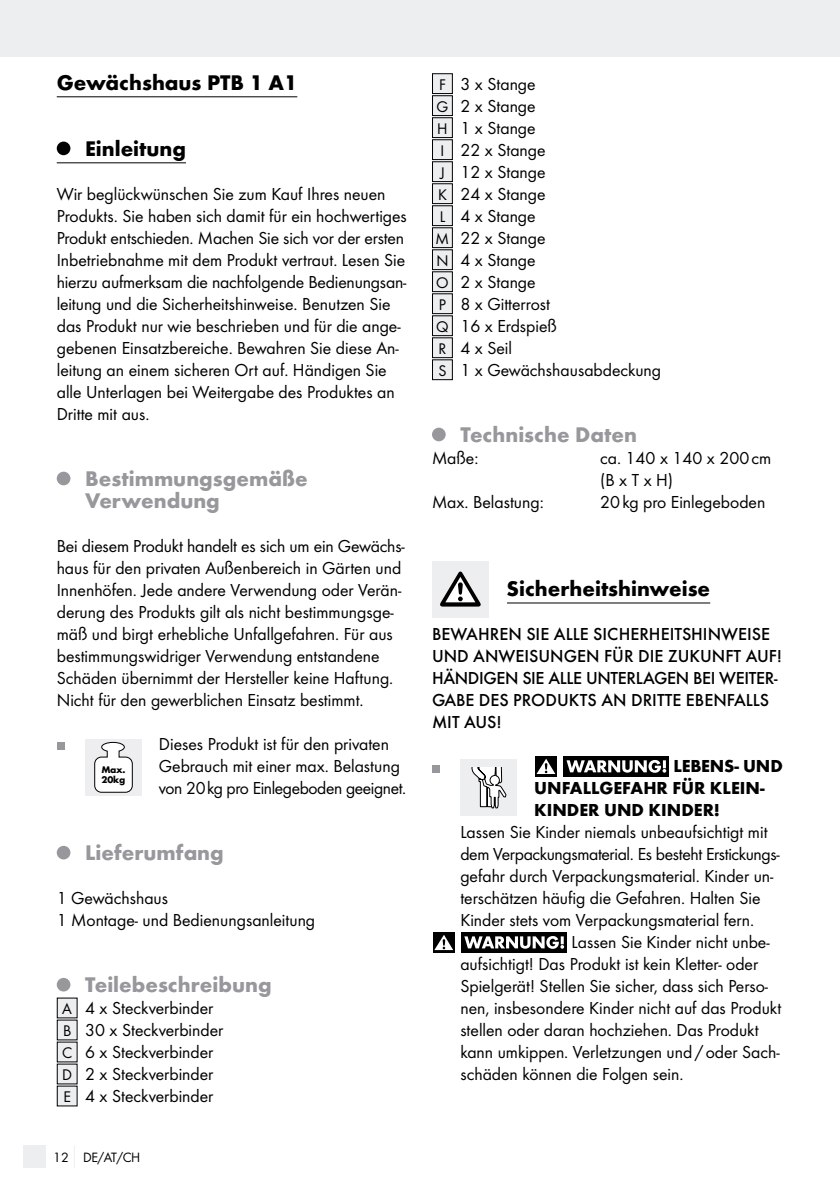
<style>
.page{position:relative;width:840px;height:1191px;background:#fff}
.page>*{position:absolute;margin:0;border:0;box-sizing:border-box;transform-origin:0 0}
.t1{font:700 22px/22px "Futura";color:#97979c}
.t2{font:700 22px "Futura";color:#000}
.t3{font:18px/22px "Futura Boo";color:#000}
.t4{font:500 18px/22px "Futura";color:#000}
.t5{font:700 18px/22px "Futura";color:#000}
.t6{font:18px "Futura Boo";letter-spacing:-.02em;color:#000}
.t7{font:14px "Futura Boo";letter-spacing:-.03em;color:#000}
.t8{font:700 10px/10px "Futura";letter-spacing:-.025em;color:#000}
.s1{font-size:16px}
</style>
<div class="page">
<div style="left:0;top:0;width:839px;height:57px;background:#eceeef"></div>
<div style="left:23px;top:1145px;width:22px;height:23px;background:#eceeef"></div>
<svg style="left:74px;top:1146px;width:1px;height:22px"></svg>
<hr style="left:57px;top:96px;width:240px;height:1px;background:#000">
<hr style="left:57px;top:162px;width:129px;height:1px;background:#000">
<div style="left:57px;top:142px;width:13px;height:13px;background:#000;border-radius:50%"></div>
<div style="left:57px;top:472px;width:13px;height:13px;background:#97979c;border-radius:50%"></div>
<div style="left:57px;top:742px;width:7px;height:8px;background:#97979c"></div>
<div style="left:85px;top:739px;width:57px;height:56px;background:#eceeef"></div>
<svg style="left:94px;top:742px;width:39px;height:51px"></svg>
<div style="left:57px;top:846px;width:13px;height:13px;background:#97979c;border-radius:50%"></div>
<div style="left:57px;top:978px;width:13px;height:13px;background:#97979c;border-radius:50%"></div>
<div style="left:57px;top:998px;width:20px;height:20px;background:#eceeef"></div>
<div style="left:57px;top:1020px;width:20px;height:20px;background:#eceeef"></div>
<div style="left:57px;top:1042px;width:20px;height:20px;background:#eceeef"></div>
<div style="left:57px;top:1064px;width:20px;height:20px;background:#eceeef"></div>
<div style="left:57px;top:1086px;width:20px;height:20px;background:#eceeef"></div>
<hr style="left:432px;top:602px;width:277px;height:1px;background:#000">
<div style="left:432px;top:74px;width:20px;height:20px;background:#eceeef"></div>
<div style="left:432px;top:73px;width:20px;height:21px;border:1px solid #000"></div>
<div style="left:432px;top:96px;width:20px;height:20px;background:#eceeef"></div>
<div style="left:432px;top:95px;width:20px;height:21px;border:1px solid #000"></div>
<div style="left:432px;top:118px;width:20px;height:20px;background:#eceeef"></div>
<div style="left:432px;top:117px;width:20px;height:21px;border:1px solid #000"></div>
<div style="left:432px;top:140px;width:20px;height:20px;background:#eceeef"></div>
<div style="left:432px;top:139px;width:20px;height:21px;border:1px solid #000"></div>
<div style="left:432px;top:162px;width:20px;height:20px;background:#eceeef"></div>
<div style="left:432px;top:161px;width:20px;height:21px;border:1px solid #000"></div>
<div style="left:432px;top:184px;width:20px;height:20px;background:#eceeef"></div>
<div style="left:432px;top:183px;width:20px;height:21px;border:1px solid #000"></div>
<div style="left:432px;top:206px;width:20px;height:20px;background:#eceeef"></div>
<div style="left:432px;top:205px;width:20px;height:21px;border:1px solid #000"></div>
<div style="left:432px;top:228px;width:20px;height:20px;background:#eceeef"></div>
<div style="left:432px;top:227px;width:20px;height:21px;border:1px solid #000"></div>
<div style="left:432px;top:250px;width:20px;height:20px;background:#eceeef"></div>
<div style="left:432px;top:249px;width:20px;height:21px;border:1px solid #000"></div>
<div style="left:432px;top:272px;width:20px;height:20px;background:#eceeef"></div>
<div style="left:432px;top:271px;width:20px;height:21px;border:1px solid #000"></div>
<div style="left:432px;top:294px;width:20px;height:20px;background:#eceeef"></div>
<div style="left:432px;top:293px;width:20px;height:21px;border:1px solid #000"></div>
<div style="left:432px;top:316px;width:20px;height:20px;background:#eceeef"></div>
<div style="left:432px;top:315px;width:20px;height:21px;border:1px solid #000"></div>
<div style="left:432px;top:338px;width:20px;height:20px;background:#eceeef"></div>
<div style="left:432px;top:337px;width:20px;height:21px;border:1px solid #000"></div>
<div style="left:432px;top:360px;width:20px;height:20px;background:#eceeef"></div>
<div style="left:432px;top:359px;width:20px;height:21px;border:1px solid #000"></div>
<div style="left:432px;top:428px;width:13px;height:13px;background:#97979c;border-radius:50%"></div>
<div style="left:488px;top:561px;width:18px;height:56px;background:#fff"></div>
<div style="left:432px;top:561px;width:56px;height:56px;background:#eceeef"></div>
<svg style="left:440px;top:571px;width:40px;height:35px"></svg>
<div style="left:432px;top:764px;width:7px;height:8px;background:#97979c"></div>
<div style="left:460px;top:759px;width:57px;height:57px;background:#eceeef"></div>
<svg style="left:471px;top:767px;width:35px;height:41px"></svg>
<div style="left:563px;top:756px;width:106px;height:20px;background:#000"></div>
<div style="left:535px;top:756px;width:21px;height:20px;background:#000"></div>
<svg style="left:536px;top:758px;width:19px;height:16px"></svg>
<svg style="left:566px;top:760px;width:100px;height:12px"></svg>
<div style="left:461px;top:932px;width:106px;height:20px;background:#000"></div>
<svg style="left:433px;top:932px;width:21px;height:20px"></svg>
<svg style="left:434px;top:934px;width:19px;height:16px"></svg>
<svg style="left:464px;top:936px;width:99px;height:12px"></svg>
<p class="t2" style="left:57px;top:69px;width:242px">Gewächshaus PTB 1 A1</p>
<p class="t2" style="left:85px;top:135px;width:102px">Einleitung</p>
<p class="t3" style="left:57px;top:183px;width:351px">Wir beglückwünschen Sie zum Kauf Ihres neuen Produkts. Sie haben sich damit für ein hochwertiges Produkt entschieden. Machen Sie sich vor der ersten Inbetriebnahme mit dem Produkt vertraut. Lesen Sie hierzu aufmerksam die nachfolgende Bedienungsan&shy;leitung und die Sicherheitshinweise. Benutzen Sie das Produkt nur wie beschrieben und für die ange&shy;gebenen Einsatzbereiche. Bewahren Sie diese An&shy;leitung an einem sicheren Ort auf. Händigen Sie alle Unterlagen bei Weitergabe des Produktes an Dritte mit aus.</p>
<p class="t1" style="left:85px;top:467px;width:224px">Bestimmungsgemäße<br>Verwendung</p>
<p class="t3" style="left:57px;top:535px;width:349px">Bei diesem Produkt handelt es sich um ein Gewächs&shy;haus für den privaten Außenbereich in Gärten und Innenhöfen. Jede andere Verwendung oder Verän&shy;derung des Produkts gilt als nicht bestimmungsge&shy;mäß und birgt erhebliche Unfallgefahren. Für aus bestimmungswidriger Verwendung entstandene Schäden übernimmt der Hersteller keine Haftung.<br>Nicht für den gewerblichen Einsatz bestimmt.</p>
<p class="t8" style="left:101px;top:764px;width:26px">Max.<br>20kg</p>
<p class="t3" style="left:159px;top:733px;width:249px">Dieses Produkt ist für den privaten<br>Gebrauch mit einer max. Belastung von 20kg pro Einlegeboden geeignet.</p>
<p class="t1" style="left:85px;top:841px;width:140px">Lieferumfang</p>
<p class="t3" style="left:57px;top:887px;width:260px">1 Gewächshaus<br>1 Montage- und Bedienungsanleitung</p>
<p class="t1" style="left:85px;top:973px;width:188px">Teilebeschreibung</p>
<p class="t3" style="left:62px;top:997px;width:163px"><span class="s1">A</span> 4 x Steckverbinder<br><span class="s1">B</span> 30 x Steckverbinder<br><span class="s1">C</span> 6 x Steckverbinder<br><span class="s1">D</span> 2 x Steckverbinder<br><span class="s1">E</span> 4 x Steckverbinder</p>
<p class="t7" style="left:53px;top:1149px;width:88px">12 DE/AT/CH</p>
<p class="t3" style="left:435px;top:73px;width:227px"><span class="s1">F</span> 3 x Stange<br><span class="s1">G</span> 2 x Stange<br><span class="s1">H</span> 1 x Stange<br><span class="s1">I</span> 22 x Stange<br><span class="s1">J</span> 12 x Stange<br><span class="s1">K</span> 24 x Stange<br><span class="s1">L</span> 4 x Stange<br><span class="s1">M</span> 22 x Stange<br><span class="s1">N</span> 4 x Stange<br><span class="s1">O</span> 2 x Stange<br><span class="s1">P</span> 8 x Gitterrost<br><span class="s1">Q</span> 16 x Erdspieß<br><span class="s1">R</span> 4 x Seil<br><span class="s1">S</span> 1 x Gewächshausabdeckung</p>
<p class="t1" style="left:460px;top:423px;width:178px">Technische Daten</p>
<p class="t3" style="left:432px;top:447px;width:48px">Maße:</p>
<p class="t3" style="left:600px;top:447px;width:172px">ca. 140 x 140 x 200cm (B x T x H)</p>
<p class="t3" style="left:432px;top:491px;width:113px">Max. Belastung:</p>
<p class="t3" style="left:600px;top:491px;width:166px">20kg pro Einlegeboden</p>
<p class="t2" style="left:506px;top:575px;width:205px">Sicherheitshinweise</p>
<p class="t4" style="left:432px;top:623px;width:351px">BEWAHREN SIE ALLE SICHERHEITSHINWEISE<br>UND ANWEISUNGEN FÜR DIE ZUKUNFT AUF!<br>HÄNDIGEN SIE ALLE UNTERLAGEN BEI WEITER-<br>GABE DES PRODUKTS AN DRITTE EBENFALLS<br>MIT AUS!</p>
<p class="t5" style="left:534px;top:755px;width:250px;text-indent:139px">LEBENS- UND<br>UNFALLGEFAHR FÜR KLEIN-<br>KINDER UND KINDER!</p>
<p class="t3" style="left:460px;top:821px;width:308px">Lassen Sie Kinder niemals unbeaufsichtigt mit</p>
<p class="t6" style="left:460px;top:843px;width:320px">dem Verpackungsmaterial. Es besteht Erstickungs-</p>
<p class="t3" style="left:460px;top:865px;width:314px">gefahr durch Verpackungsmaterial. Kinder un-</p>
<p class="t3" style="left:460px;top:887px;width:301px">terschätzen häufig die Gefahren. Halten Sie</p>
<p class="t3" style="left:460px;top:909px;width:295px">Kinder stets vom Verpackungsmaterial fern.</p>
<p class="t3" style="left:571px;top:931px;width:199px">Lassen Sie Kinder nicht unbe-</p>
<p class="t3" style="left:460px;top:953px;width:299px">aufsichtigt! Das Produkt ist kein Kletter- oder</p>
<p class="t3" style="left:460px;top:975px;width:309px">Spielgerät! Stellen Sie sicher, dass sich Perso-</p>
<p class="t3" style="left:460px;top:997px;width:322px">nen, insbesondere Kinder nicht auf das Produkt</p>
<p class="t3" style="left:460px;top:1019px;width:299px">stellen oder daran hochziehen. Das Produkt</p>
<p class="t3" style="left:460px;top:1041px;width:320px">kann umkippen. Verletzungen und/oder Sach-</p>
<p class="t3" style="left:460px;top:1063px;width:224px">schäden können die Folgen sein.</p>
</div>
